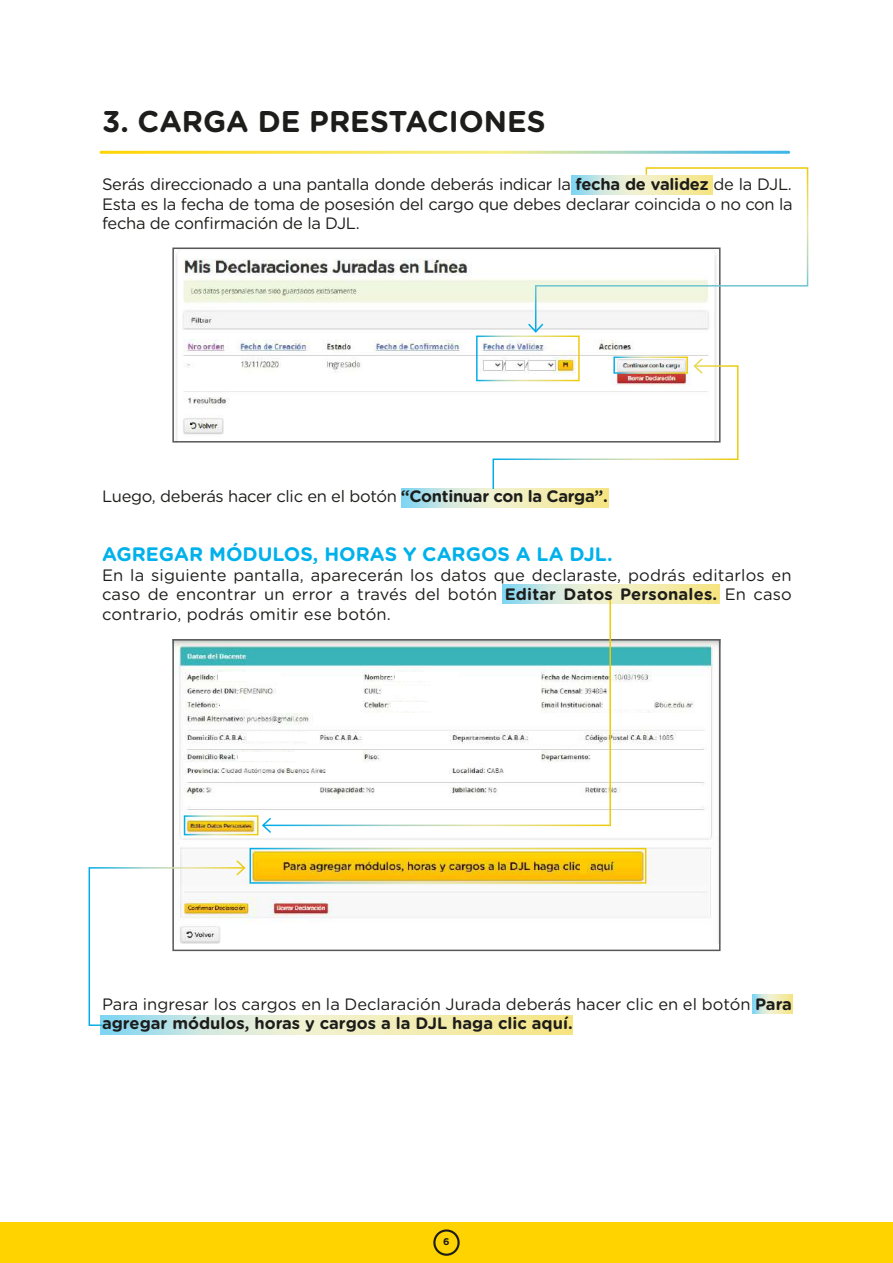
<style>
.page{position:relative;width:893px;height:1263px;background:#fff}
.page>*{position:absolute;margin:0;border:0;box-sizing:border-box;transform-origin:0 0}
.t1{font:700 30px "Gotham Rounded";color:#1d1d1b}
.t2{font:700 19.5px "Gotham Rounded";color:#00b1eb}
.t3{font:16.5px/19.5px "Gotham Rounded";letter-spacing:-.005em;color:#1d1d1b;text-align:justify}
.t4{font:700 9.75px "Gotham Rounded";color:#1d1d1b}
.s1{font-weight:700}
</style>
<div class="page">
<div style="left:0;top:1222px;width:893px;height:41px;background:#ffd300"></div>
<div style="left:433px;top:1229px;width:27px;height:27px;border:2px solid #1d1d1b;border-radius:50%"></div>
<svg style="left:753px;top:995px;width:39px;height:19px"></svg>
<svg style="left:101px;top:1026px;width:472px;height:8px;background:#dfe8c3"></svg>
<svg style="left:502px;top:584px;width:217px;height:19px;background:#e0e8c1"></svg>
<svg style="left:401px;top:488px;width:207px;height:19px;background:#dde8c4"></svg>
<img style="left:175px;top:642px;width:543px;height:276px">
<div style="left:218px;top:673px;width:63px;height:8px;background:#fff"></div>
<div style="left:220px;top:700px;width:104px;height:9px;background:#fff"></div>
<div style="left:247px;top:732px;width:63px;height:9px;background:#fff"></div>
<div style="left:238px;top:752px;width:63px;height:8px;background:#fff"></div>
<div style="left:603px;top:700px;width:50px;height:8px;background:#fff"></div>
<svg style="left:100px;top:151px;width:690px;height:3px;background:#d4dd86"></svg>
<img style="left:172px;top:255px;width:304px;height:188px">
<div style="left:172px;top:248px;width:549px;height:194px;border:2px solid #575756"></div>
<svg style="left:476px;top:167px;width:332px;height:322px"></svg>
<svg style="left:263px;top:600px;width:348px;height:226px"></svg>
<img style="left:184px;top:815px;width:87px;height:20px">
<svg style="left:89px;top:848px;width:557px;height:178px"></svg>
<h1 class="t1" style="left:102px;top:99px;width:445px">3. CARGA DE PRESTACIONES</h1>
<p class="t3" style="left:102px;top:174px;width:692px">Serás direccionado a una pantalla donde deberás indicar la <span class="s1">fecha de validez</span> de la DJL.<br>Esta es la fecha de toma de posesión del cargo que debes declarar coincida o no con la fecha de confirmación de la DJL.</p>
<p class="t3" style="left:102px;top:486px;width:507px">Luego, deberás hacer clic en el botón <span class="s1">“Continuar con la Carga”.</span></p>
<p class="t2" style="left:102px;top:540px;width:512px">AGREGAR MÓDULOS, HORAS Y CARGOS A LA DJL.</p>
<p class="t3" style="left:102px;top:564px;width:691px">En la siguiente pantalla, aparecerán los datos que declaraste, podrás editarlos en caso de encontrar un error a través del botón <span class="s1">Editar Datos Personales.</span> En caso contrario, podrás omitir ese botón.</p>
<p class="t3" style="left:102px;top:993px;width:691px">Para ingresar los cargos en la Declaración Jurada deberás hacer clic en el botón <span class="s1">Para agregar módulos, horas y cargos a la DJL haga clic aquí.</span></p>
<p class="t4" style="left:443px;top:1235px;width:8px">6</p>
</div>
